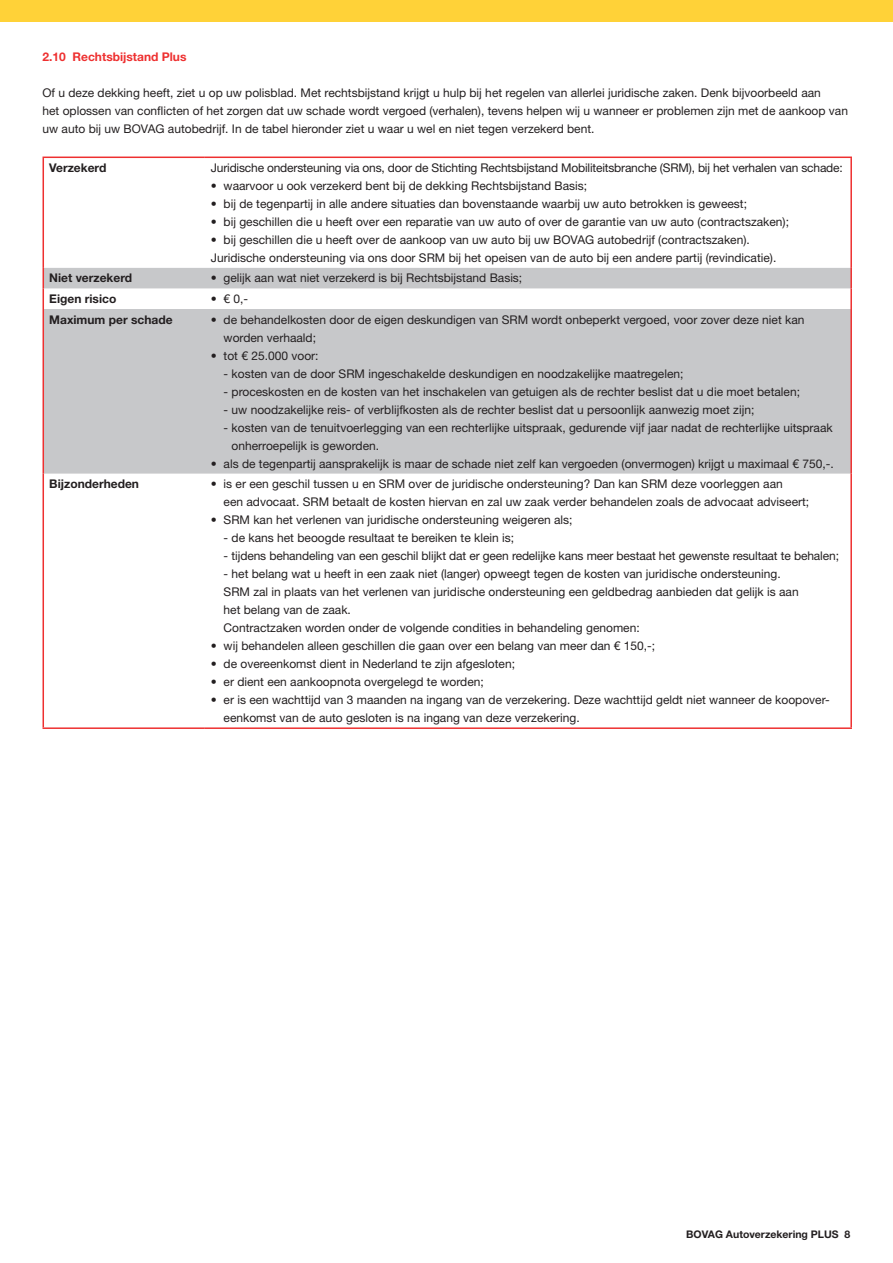
<style>
.page{position:relative;width:893px;height:1263px;background:#fff}
.page>*{position:absolute;margin:0;border:0;box-sizing:border-box;transform-origin:0 0}
.t1{font:12px/18px "Helvetica Neue LT Std";color:#231f20}
.t2{font:700 12px "Helvetica Neue LT Std";color:#231f20}
.t3{font:700 12px "Helvetica Neue LT Std";color:#ee3030}
.t4{font:700 10.5px "Helvetica Neue LT Std";color:#231f20}
</style>
<div class="page">
<div style="left:0;top:0;width:893px;height:21px;background:#ffd238"></div>
<svg style="left:44px;top:268px;width:806px;height:206px;background:#cccdcf"></svg>
<hr style="left:43px;top:158px;width:1px;height:110px;background:#ee3030">
<hr style="left:43px;top:157px;width:162px;height:1px;background:#ee3030">
<hr style="left:205px;top:157px;width:647px;height:1px;background:#ee3030">
<hr style="left:850px;top:158px;width:2px;height:110px;background:#ee3030">
<hr style="left:850px;top:268px;width:2px;height:20px;background:#ee3030">
<svg style="left:43px;top:268px;width:1px;height:41px"></svg>
<hr style="left:850px;top:288px;width:2px;height:21px;background:#ee3030">
<hr style="left:43px;top:309px;width:1px;height:165px;background:#ee3030">
<hr style="left:850px;top:309px;width:2px;height:165px;background:#ee3030">
<hr style="left:43px;top:474px;width:1px;height:253px;background:#ee3030">
<hr style="left:43px;top:727px;width:162px;height:2px;background:#ee3030">
<hr style="left:850px;top:474px;width:2px;height:253px;background:#ee3030">
<hr style="left:205px;top:727px;width:647px;height:2px;background:#ee3030">
<p class="t3" style="left:43px;top:49px;width:146px">2.10 Rechtsbijstand Plus</p>
<p class="t1" style="left:43px;top:83px;width:807px">Of u deze dekking heeft, ziet u op uw polisblad. Met rechtsbijstand krijgt u hulp bij het regelen van allerlei juridische zaken. Denk bijvoorbeeld aan<br>het oplossen van conflicten of het zorgen dat uw schade wordt vergoed (verhalen), tevens helpen wij u wanneer er problemen zijn met de aankoop van uw auto bij uw BOVAG autobedrijf. In de tabel hieronder ziet u waar u wel en niet tegen verzekerd bent.</p>
<p class="t2" style="left:49px;top:160px;width:59px">Verzekerd</p>
<p class="t1" style="left:211px;top:158px;width:633px">Juridische ondersteuning via ons, door de Stichting Rechtsbijstand Mobiliteitsbranche (SRM), bij het verhalen van schade:</p>
<p class="t1" style="left:211px;top:176px;width:378px">• waarvoor u ook verzekerd bent bij de dekking Rechtsbijstand Basis;</p>
<p class="t1" style="left:211px;top:194px;width:538px">• bij de tegenpartij in alle andere situaties dan bovenstaande waarbij uw auto betrokken is geweest;</p>
<p class="t1" style="left:211px;top:212px;width:580px">• bij geschillen die u heeft over een reparatie van uw auto of over de garantie van uw auto (contractszaken);</p>
<p class="t1" style="left:211px;top:230px;width:567px">• bij geschillen die u heeft over de aankoop van uw auto bij uw BOVAG autobedrijf (contractszaken).<br>Juridische ondersteuning via ons door SRM bij het opeisen van de auto bij een andere partij (revindicatie).</p>
<p class="t2" style="left:49px;top:271px;width:84px">Niet verzekerd</p>
<p class="t1" style="left:211px;top:269px;width:313px">• gelijk aan wat niet verzekerd is bij Rechtsbijstand Basis;</p>
<p class="t2" style="left:49px;top:291px;width:69px">Eigen risico</p>
<p class="t1" style="left:211px;top:290px;width:39px">• € 0,-</p>
<p class="t2" style="left:49px;top:312px;width:125px">Maximum per schade</p>
<p class="t1" style="left:224px;top:310px;width:582px;text-indent:-13px">• de behandelkosten door de eigen deskundigen van SRM wordt onbeperkt vergoed, voor zover deze niet kan worden verhaald;</p>
<p class="t1" style="left:211px;top:346px;width:109px">• tot € 25.000 voor:</p>
<p class="t1" style="left:224px;top:364px;width:461px">- kosten van de door SRM ingeschakelde deskundigen en noodzakelijke maatregelen;</p>
<p class="t1" style="left:224px;top:382px;width:578px">- proceskosten en de kosten van het inschakelen van getuigen als de rechter beslist dat u die moet betalen;</p>
<p class="t1" style="left:224px;top:400px;width:532px">- uw noodzakelijke reis- of verblijfkosten als de rechter beslist dat u persoonlijk aanwezig moet zijn;</p>
<p class="t1" style="left:232px;top:418px;width:603px;text-indent:-8px">- kosten van de tenuitvoerlegging van een rechterlijke uitspraak, gedurende vijf jaar nadat de rechterlijke uitspraak onherroepelijk is geworden.</p>
<p class="t1" style="left:211px;top:454px;width:624px">• als de tegenpartij aansprakelijk is maar de schade niet zelf kan vergoeden (onvermogen) krijgt u maximaal € 750,-.</p>
<p class="t2" style="left:49px;top:476px;width:91px">Bijzonderheden</p>
<p class="t1" style="left:224px;top:475px;width:587px;text-indent:-13px">• is er een geschil tussen u en SRM over de juridische ondersteuning? Dan kan SRM deze voorleggen aan<br>een advocaat. SRM betaalt de kosten hiervan en zal uw zaak verder behandelen zoals de advocaat adviseert;</p>
<p class="t1" style="left:211px;top:511px;width:363px">• SRM kan het verlenen van juridische ondersteuning weigeren als;</p>
<p class="t1" style="left:224px;top:529px;width:292px">- de kans het beoogde resultaat te bereiken te klein is;</p>
<p class="t1" style="left:224px;top:547px;width:617px">- tijdens behandeling van een geschil blijkt dat er geen redelijke kans meer bestaat het gewenste resultaat te behalen;</p>
<p class="t1" style="left:224px;top:565px;width:576px">- het belang wat u heeft in een zaak niet (langer) opweegt tegen de kosten van juridische ondersteuning.<br>SRM zal in plaats van het verlenen van juridische ondersteuning een geldbedrag aanbieden dat gelijk is aan het belang van de zaak.<br>Contractzaken worden onder de volgende condities in behandeling genomen:</p>
<p class="t1" style="left:211px;top:637px;width:446px">• wij behandelen alleen geschillen die gaan over een belang van meer dan € 150,-;</p>
<p class="t1" style="left:211px;top:655px;width:306px">• de overeenkomst dient in Nederland te zijn afgesloten;</p>
<p class="t1" style="left:211px;top:673px;width:274px">• er dient een aankoopnota overgelegd te worden;</p>
<p class="t1" style="left:224px;top:691px;width:608px;text-indent:-13px">• er is een wachttijd van 3 maanden na ingang van de verzekering. Deze wachttijd geldt niet wanneer de koopover&shy;eenkomst van de auto gesloten is na ingang van deze verzekering.</p>
<p class="t4" style="left:686px;top:1228px;width:166px">BOVAG Autoverzekering PLUS 8</p>
</div>
